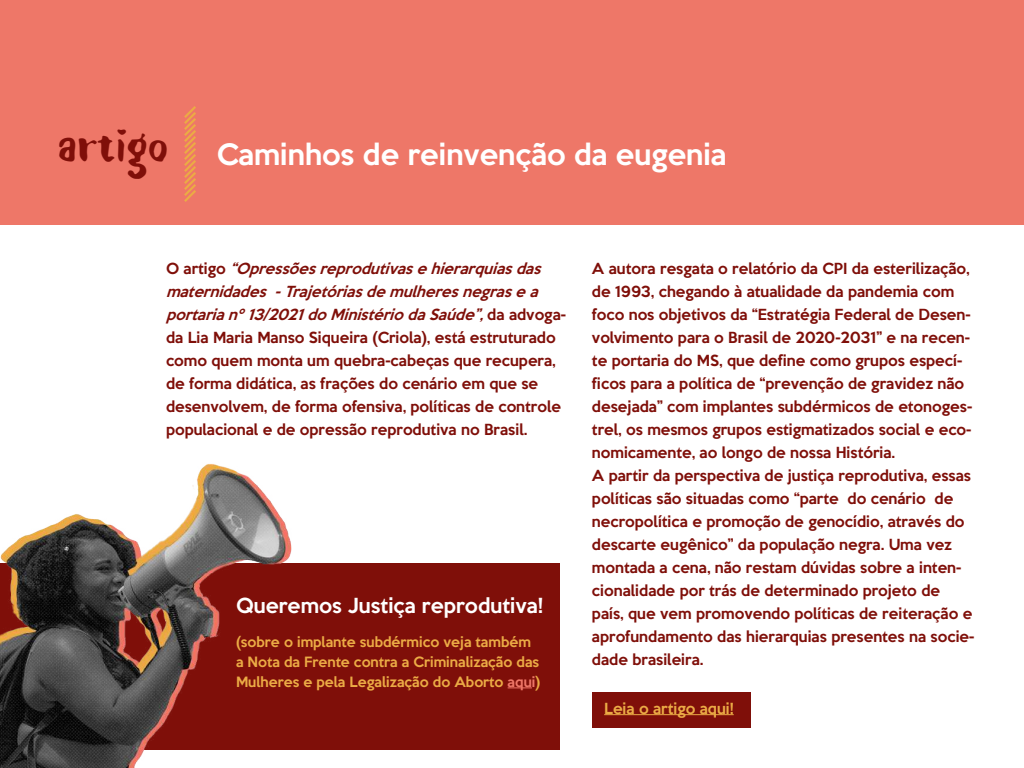
<style>
.page{position:relative;width:1024px;height:768px;background:#fff}
.page>*{position:absolute;margin:0;border:0;box-sizing:border-box;transform-origin:0 0}
.t1{font:41.6px "Balalak";color:#7f0f09}
.t2{font:500 27px "Keep Calm";color:#fff}
.t3{font:500 19px "Keep Calm";color:#fff}
.t4{font:500 14px/23px "Keep Calm";color:#7f0f09}
.t5{font:500 14px "Keep Calm";color:#ebab45}
.t6{font:500 13px/20px "Keep Calm";color:#ebab45}
.s1{font-style:italic}
.s2{color:#ee7768}
</style>
<div class="page">
<div style="left:0;top:563px;width:560px;height:187px;background:#7f0f09"></div>
<div style="left:0;top:0;width:1024px;height:224px;background:#ee7768"></div>
<svg style="left:508px;top:688px;width:24px;height:1px"></svg>
<svg style="left:184px;top:106px;width:12px;height:96px"></svg>
<div style="left:592px;top:692px;width:159px;height:36px;background:#7f0f09"></div>
<hr style="left:604px;top:714px;width:130px;height:1px;background:#ebab45">
<img style="left:0;top:464px;width:292px;height:304px">
<h1 class="t1" style="left:58px;top:114px;width:112px">artigo</h1>
<h2 class="t2" style="left:217px;top:131px;width:511px">Caminhos de reinvenção da eugenia</h2>
<p class="t4" style="left:166px;top:256px;width:402px">O a r t i g o <span class="s1">“Opressõesreprodutivasehierarquiasdas maternidades -Trajetóriasdemulheresnegrasea portarianº13/2021doMinistériodaSaúde”,</span>d a a d v o g a - da Lia Maria Manso Siqueira (Criola), está estruturado como quem monta um quebra-cabeças que recupera, de forma didática, as frações do cenário em que se desenvolvem, de forma ofensiva, políticas de controle populacional e de opressão reprodutiva no Brasil.</p>
<p class="t4" style="left:592px;top:256px;width:384px">A autora resgata o relatório da CPI da esterilização, de 1993, chegando à atualidade da pandemia com foco nos objetivos da “Estratégia Federal de Desen&shy;volvimento para o Brasil de 2020-2031” e na recen&shy;te portaria do MS, que define como grupos especí&shy;ficos para a política de “prevenção de gravidez não desejada” com implantes subdérmicos de etonoges&shy;trel, os mesmos grupos estigmatizados social e eco&shy;nomicamente, ao longo de nossa História.<br>A partir da perspectiva de justiça reprodutiva, essas políticas são situadas como “parte do cenário de necropolítica e promoção de genocídio, através do descarte eugênico” da população negra. Uma vez montada a cena, não restam dúvidas sobre a inten&shy;cionalidade por trás de determinado projeto de país, que vem promovendo políticas de reiteração e aprofundamento das hierarquias presentes na socie&shy;dade brasileira.</p>
<p class="t5" style="left:604px;top:696px;width:131px">Leia o artigo aqui!</p>
<h3 class="t3" style="left:236px;top:589px;width:309px">Queremos Justiça reprodutiva!</h3>
<p class="t6" style="left:236px;top:631px;width:306px">(sobre o implante subdérmico veja também a Nota da Frente contra a Criminalização das<br>Mulheres e pela Legalização do Aborto <span class="s2">aqui</span>)</p>
</div>
